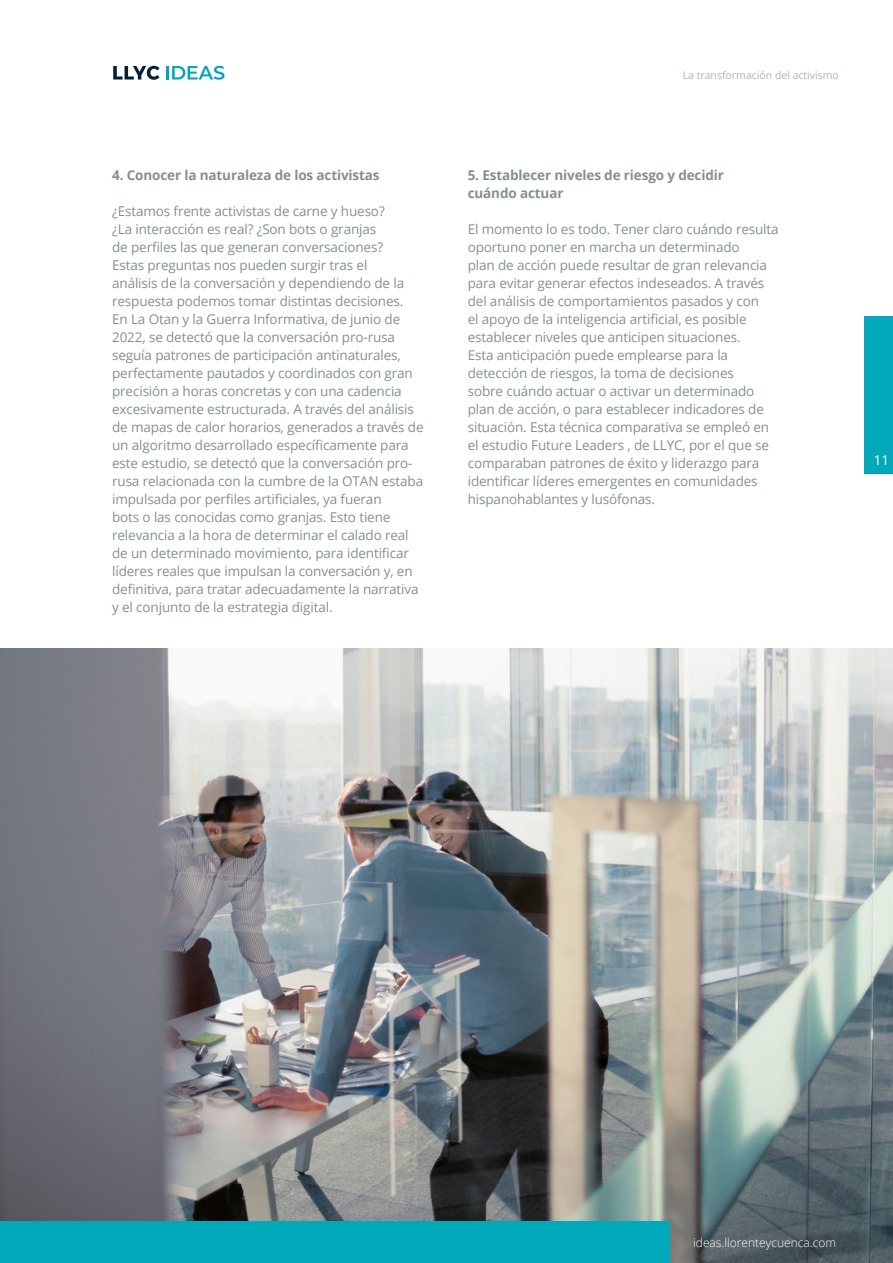
<style>
.page{position:relative;width:893px;height:1263px;background:#fff}
.page>*{position:absolute;margin:0;border:0;box-sizing:border-box;transform-origin:0 0}
.t1{font:13.5px/18px "Open Sans";letter-spacing:-.01em;color:#858f91}
.t2{font:700 13.5px/18px "Open Sans";letter-spacing:-.01em;color:#858f91}
.t3{font:13.5px "Open Sans";color:#fff}
.t4{font:300 12px "Open Sans";color:#fff}
.t5{font:10.5px "Open Sans";color:#aab6b8}
</style>
<div class="page">
<img style="left:0;top:648px;width:893px;height:615px">
<div style="left:864px;top:316px;width:29px;height:158px;background:#00a9b9"></div>
<svg style="left:166px;top:66px;width:58px;height:14px"></svg>
<svg style="left:113px;top:66px;width:46px;height:14px"></svg>
<div style="left:0;top:1221px;width:669px;height:42px;background:#00a9b9"></div>
<p class="t2" style="left:112px;top:166px;width:269px">4. Conocer la naturaleza de los activistas</p>
<p class="t1" style="left:112px;top:202px;width:313px">¿Estamos frente activistas de carne y hueso?<br>¿La interacción es real? ¿Son bots o granjas<br>de perfiles las que generan conversaciones?<br>Estas preguntas nos pueden surgir tras el<br>análisis de la conversación y dependiendo de la respuesta podemos tomar distintas decisiones.<br>En La Otan y la Guerra Informativa, de junio de 2022, se detectó que la conversación pro-rusa seguía patrones de participación antinaturales, perfectamente pautados y coordinados con gran precisión a horas concretas y con una cadencia excesivamente estructurada. A través del análisis de mapas de calor horarios, generados a través de un algoritmo desarrollado específicamente para este estudio, se detectó que la conversación pro&shy;rusa relacionada con la cumbre de la OTAN estaba impulsada por perfiles artificiales, ya fueran<br>bots o las conocidas como granjas. Esto tiene relevancia a la hora de determinar el calado real de un determinado movimiento, para identificar líderes reales que impulsan la conversación y, en definitiva, para tratar adecuadamente la narrativa y el conjunto de la estrategia digital.</p>
<p class="t5" style="left:683px;top:68px;width:158px">La transformación del activismo</p>
<p class="t2" style="left:468px;top:166px;width:258px">5. Establecer niveles de riesgo y decidir cuándo actuar</p>
<p class="t1" style="left:468px;top:220px;width:312px">El momento lo es todo. Tener claro cuándo resulta oportuno poner en marcha un determinado<br>plan de acción puede resultar de gran relevancia para evitar generar efectos indeseados. A través del análisis de comportamientos pasados y con<br>el apoyo de la inteligencia artificial, es posible establecer niveles que anticipen situaciones.<br>Esta anticipación puede emplearse para la detección de riesgos, la toma de decisiones<br>sobre cuándo actuar o activar un determinado plan de acción, o para establecer indicadores de situación. Esta técnica comparativa se empleó en el estudio Future Leaders , de LLYC, por el que se comparaban patrones de éxito y liderazgo para identificar líderes emergentes en comunidades hispanohablantes y lusófonas.</p>
<p class="t3" style="left:874px;top:451px;width:17px">11</p>
<p class="t4" style="left:693px;top:1234px;width:144px">ideas.llorenteycuenca.com</p>
</div>
